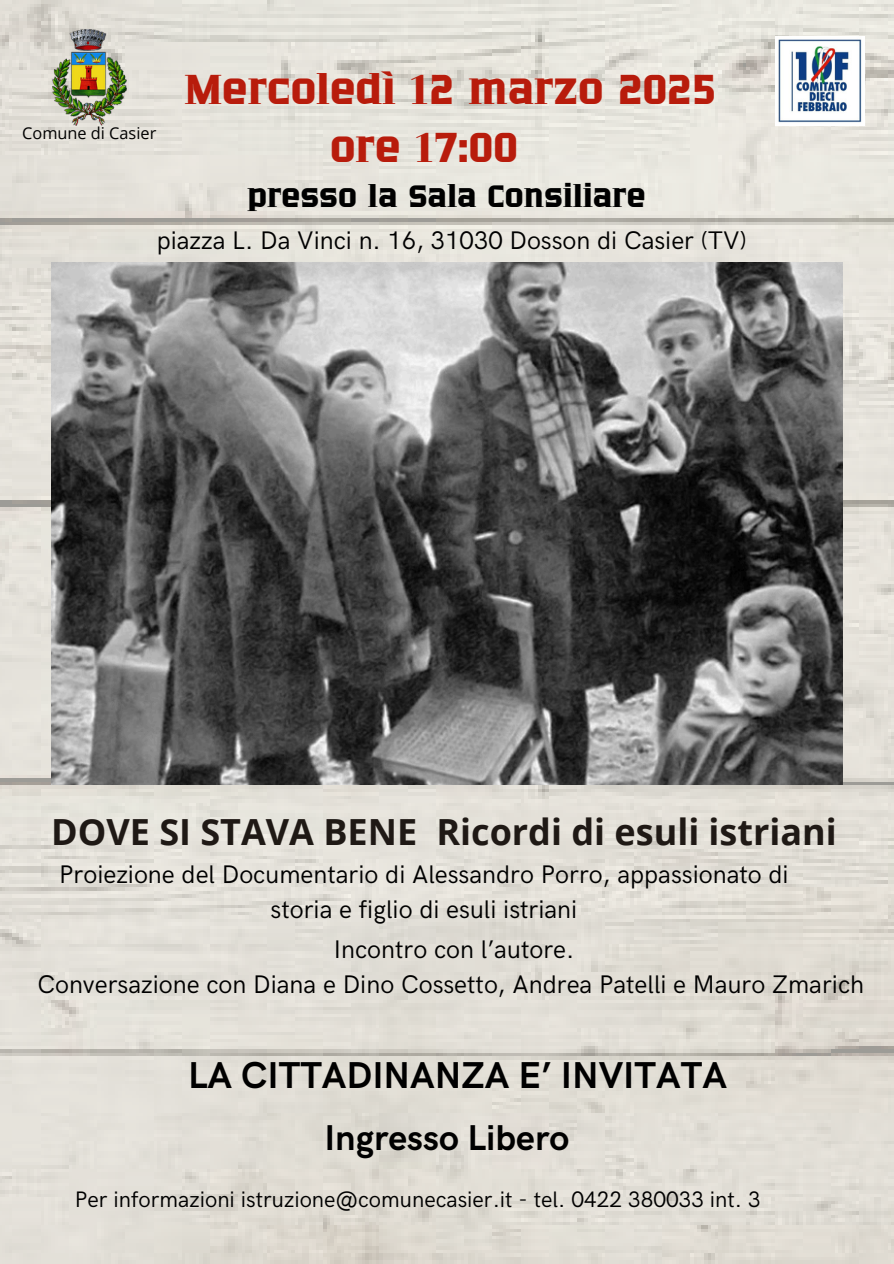
<style>
.page{position:relative;width:894px;height:1264px;background:#fff}
.page>*{position:absolute;margin:0;border:0;box-sizing:border-box;transform-origin:0 0}
.t1{font:40.5px "Zantiqa 4 F";color:#b81c0c}
.t2{font:700 37.5px "HK Grotesk";color:#000}
.t3{font:700 36px "Open Sans";color:#1f1915}
.t4{font:700 36px "HK Grotesk";color:#000}
.t5{font:30px "Zantiqa 4 F";color:#000}
.t6{font:25.5px/34.8px "HK Grotesk";color:#000;text-align:center}
.t7{font:22.5px "HK Grotesk";color:#000}
.t8{font:16.35px "Open Sans";color:#000}
</style>
<div class="page">
<img style="left:0;top:0;width:893px;height:1263px">
<img style="left:53px;top:30px;width:73px;height:96px">
<img style="left:774px;top:36px;width:89px;height:89px">
<img style="left:51px;top:263px;width:791px;height:521px">
<p class="t1" style="left:184px;top:73px;width:533px">Mercoledì 12 marzo 2025</p>
<p class="t8" style="left:22px;top:122px;width:136px">Comune di Casier</p>
<p class="t1" style="left:330px;top:131px;width:189px">ore 17:00</p>
<h2 class="t5" style="left:247px;top:184px;width:400px">presso la Sala Consiliare</h2>
<h2 class="t6" style="left:157px;top:224px;width:591px">piazza L. Da Vinci n. 16, 31030 Dosson di Casier (TV)</h2>
<h5 class="t3" style="left:51px;top:806px;width:787px">DOVE SI STAVA BENE Ricordi di esuli istriani</h5>
<h1 class="t6" style="left:59px;top:858px;width:730px">Proiezione del Documentario di Alessandro Porro, appassionato di storia e figlio di esuli istriani</h1>
<h4 class="t6" style="left:37px;top:932px;width:828px">Incontro con l’autore.<br>Conversazione con Diana e Dino Cossetto, Andrea Patelli e Mauro Zmarich</h4>
<p class="t2" style="left:188px;top:1054px;width:540px">LA CITTADINANZA E’ INVITATA</p>
<h3 class="t4" style="left:324px;top:1117px;width:246px">Ingresso Libero</h3>
<h5 class="t7" style="left:75px;top:1186px;width:687px">Per informazioni istruzione@comunecasier.it - tel. 0422 380033 int. 3</h5>
</div>
